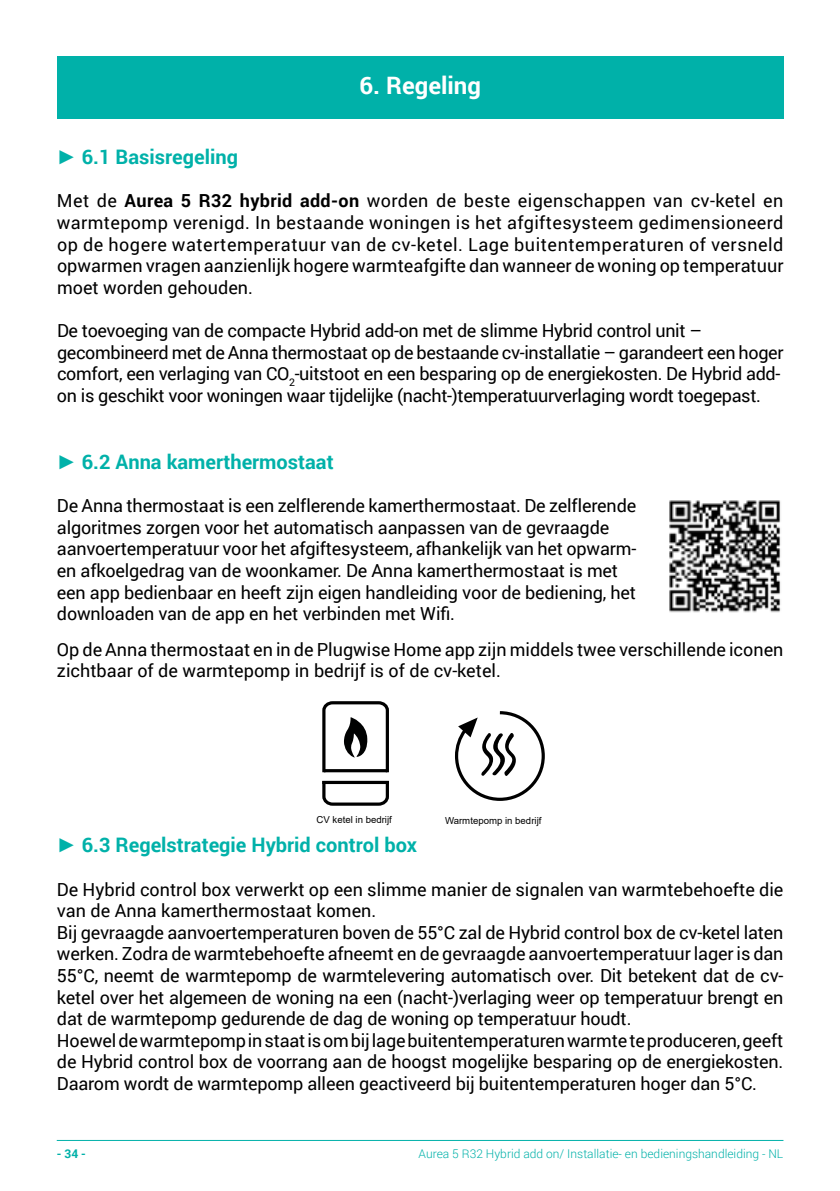
<style>
.page{position:relative;width:840px;height:1191px;background:#fff}
.page>*{position:absolute;margin:0;border:0;box-sizing:border-box;transform-origin:0 0}
.t1{font:700 24px "Roboto";color:#fff}
.t2{font:700 20px "Roboto";color:#00b1a9}
.t3{font:18px/21.6px "Roboto";letter-spacing:-.01em;color:#000}
.t4{font:300 12px "Roboto";color:#00b1a9}
.t5{font:700 12px "Roboto";color:#00b1a9}
.t6{font:9.6px "Arial";color:#000}
.s1{font-family:"Arial"}
.s2{font-weight:700}
</style>
<div class="page">
<hr style="left:57px;top:1140px;width:726px;height:1px;background:#00b1a9">
<div style="left:57px;top:62px;width:726px;height:57px;background:#00b1a9"></div>
<img style="left:669px;top:500px;width:112px;height:112px">
<div style="left:57px;top:57px;width:726px;height:56px;background:#00b1a9"></div>
<svg style="left:322px;top:701px;width:67px;height:105px"></svg>
<svg style="left:455px;top:711px;width:90px;height:90px"></svg>
<h1 class="t1" style="left:359px;top:75px;width:123px">6. Regeling</h1>
<h1 class="t1" style="left:359px;top:81px;width:123px">6. Regeling</h1>
<p class="t2" style="left:57px;top:148px;width:182px"><span class="s1">►</span> 6.1 Basisregeling</p>
<p class="t3" style="left:57px;top:191px;width:727px;text-align:justify">Met de <span class="s2">Aurea 5 R32 hybrid add-on</span> worden de beste eigenschappen van cv-ketel en warmtepomp verenigd. In bestaande woningen is het afgiftesysteem gedimensioneerd op de hogere watertemperatuur van de cv-ketel. Lage buitentemperaturen of versneld opwarmen vragen aanzienlijk hogere warmteafgifte dan wanneer de woning op temperatuur moet worden gehouden.</p>
<p class="t3" style="left:57px;top:321px;width:727px">De toevoeging van de compacte Hybrid add-on met de slimme Hybrid control unit – gecombineerd met de Anna thermostaat op de bestaande cv-installatie – garandeert een hoger comfort, een verlaging van CO<sub>2</sub>-uitstoot en een besparing op de energiekosten. De Hybrid add&shy;on is geschikt voor woningen waar tijdelijke (nacht-)temperatuurverlaging wordt toegepast.</p>
<p class="t2" style="left:57px;top:453px;width:278px"><span class="s1">►</span> 6.2 Anna kamerthermostaat</p>
<p class="t3" style="left:57px;top:494px;width:580px">De Anna thermostaat is een zelflerende kamerthermostaat. De zelflerende algoritmes zorgen voor het automatisch aanpassen van de gevraagde aanvoertemperatuur voor het afgiftesysteem, afhankelijk van het opwarm&shy;en afkoelgedrag van de woonkamer. De Anna kamerthermostaat is met een app bedienbaar en heeft zijn eigen handleiding voor de bediening, het downloaden van de app en het verbinden met Wifi.</p>
<p class="t3" style="left:57px;top:639px;width:727px">Op de Anna thermostaat en in de Plugwise Home app zijn middels twee verschillende iconen zichtbaar of de warmtepomp in bedrijf is of de cv-ketel.</p>
<p class="t6" style="left:316px;top:816px;width:77px">CV ketel in bedrijf</p>
<p class="t6" style="left:445px;top:817px;width:98px">Warmtepomp in bedrijf</p>
<p class="t2" style="left:57px;top:836px;width:361px"><span class="s1">►</span> 6.3 Regelstrategie Hybrid control box</p>
<p class="t3" style="left:57px;top:879px;width:727px">De Hybrid control box verwerkt op een slimme manier de signalen van warmtebehoefte die van de Anna kamerthermostaat komen.<br>Bij gevraagde aanvoertemperaturen boven de 55°C zal de Hybrid control box de cv-ketel laten werken. Zodra de warmtebehoefte afneemt en de gevraagde aanvoertemperatuur lager is dan 55°C, neemt de warmtepomp de warmtelevering automatisch over. Dit betekent dat de cv&shy;ketel over het algemeen de woning na een (nacht-)verlaging weer op temperatuur brengt en dat de warmtepomp gedurende de dag de woning op temperatuur houdt.<br>Hoewel de warmtepomp in staat is om bij lage buitentemperaturen warmte te produceren, geeft de Hybrid control box de voorrang aan de hoogst mogelijke besparing op de energiekosten.<br>Daarom wordt de warmtepomp alleen geactiveerd bij buitentemperaturen hoger dan 5°C.</p>
<p class="t5" style="left:57px;top:1148px;width:31px">- 34 -</p>
<p class="t4" style="left:418px;top:1148px;width:366px">Aurea 5 R32 Hybrid add on/ Installatie- en bedieningshandleiding - NL</p>
</div>
